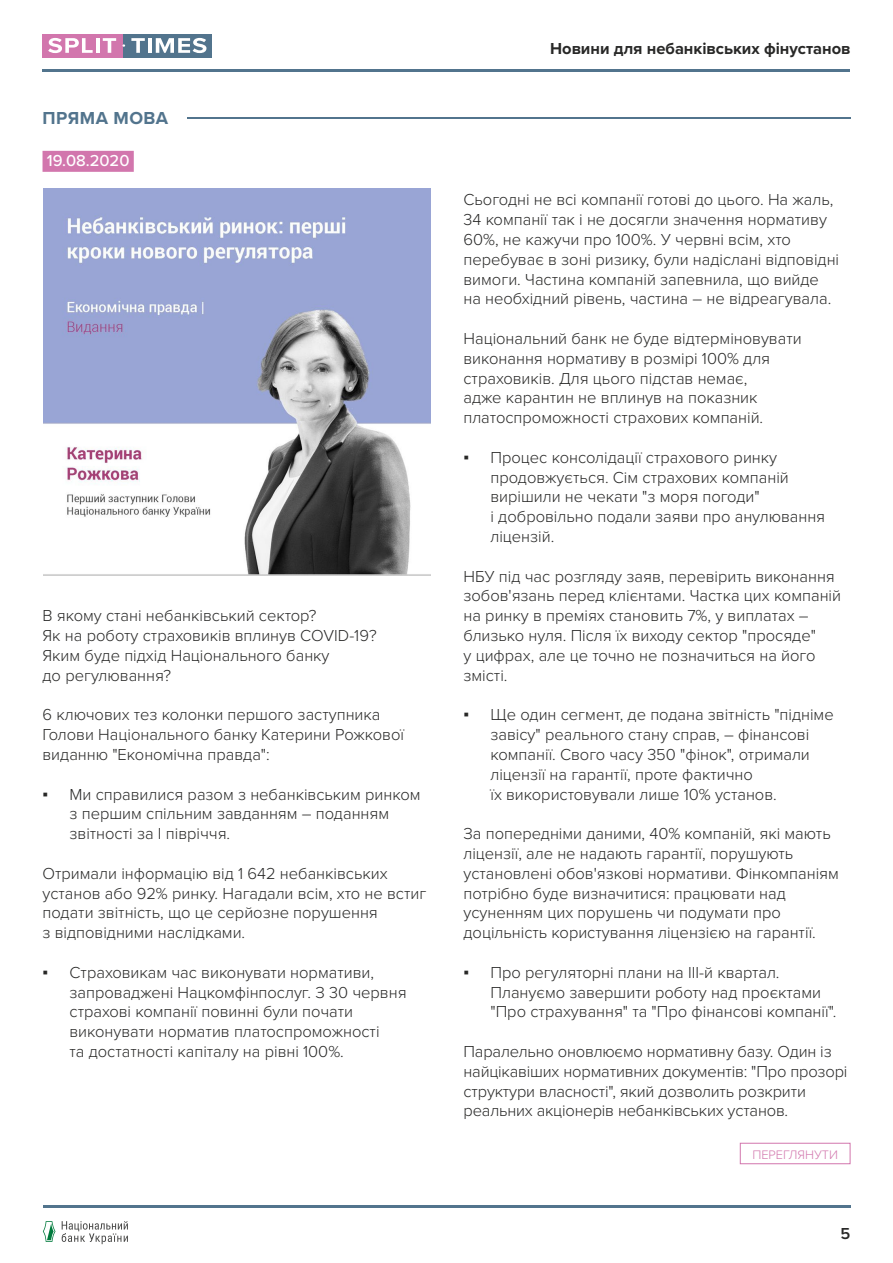
<style>
.page{position:relative;width:893px;height:1263px;background:#fff}
.page>*{position:absolute;margin:0;border:0;box-sizing:border-box;transform-origin:0 0}
.t1{font:700 18px "Proxima Nova";letter-spacing:.025em;color:#52748d}
.t2{font:300 16.5px/19.8px "Proxima Nova";color:#282827}
.t3{font:700 16.5px "Proxima Nova";color:#282827}
.t4{font:500 16.5px "Proxima Nova";color:#fff}
.t5{font:600 16.5px "Proxima Nova";color:#282827}
.t6{font:300 12.75px "Proxima Nova";color:#d276ad}
.s1{font-family:"Arial Narrow";font-weight:400}
</style>
<div class="page">
<div style="left:43px;top:34px;width:81px;height:23px;background:#d276ad"></div>
<div style="left:124px;top:34px;width:88px;height:23px;background:#52748d"></div>
<svg style="left:48px;top:38px;width:45px;height:15px"></svg>
<hr style="left:96px;top:38px;width:4px;height:15px;background:#fff">
<svg style="left:103px;top:38px;width:13px;height:15px"></svg>
<svg style="left:131px;top:38px;width:14px;height:15px"></svg>
<hr style="left:148px;top:38px;width:4px;height:15px;background:#fff">
<svg style="left:156px;top:38px;width:50px;height:15px"></svg>
<hr style="left:43px;top:70px;width:807px;height:2px;background:#52748d">
<hr style="left:43px;top:1205px;width:808px;height:3px;background:#52748d">
<svg style="left:62px;top:1221px;width:66px;height:23px"></svg>
<svg style="left:43px;top:1221px;width:12px;height:21px"></svg>
<hr style="left:187px;top:117px;width:663px;height:1px;background:#52748d">
<div style="left:43px;top:151px;width:91px;height:21px;background:#d276ad"></div>
<div style="left:740px;top:1143px;width:110px;height:21px;border:1px solid #d276ad"></div>
<img style="left:43px;top:189px;width:387px;height:387px">
<p class="t1" style="left:43px;top:107px;width:127px">ПРЯМА МОВА</p>
<p class="t4" style="left:47px;top:150px;width:84px">19.08.2020</p>
<p class="t2" style="left:43px;top:606px;width:336px">В якому стані небанківський сектор?<br>Як на роботу страховиків вплинув COVID-19?<br>Яким буде підхід Національного банку<br>до регулювання?</p>
<p class="t2" style="left:43px;top:705px;width:363px">6 ключових тез колонки першого заступника<br>Голови Національного банку Катерини Рожкової виданню "Економічна правда":</p>
<p class="t2" style="left:70px;top:784px;width:352px;text-indent:-27px"><span class="s1">▪</span> Ми справилися разом з небанківським ринком з першим спільним завданням – поданням звітності за I півріччя.</p>
<p class="t2" style="left:43px;top:863px;width:385px">Отримали інформацію від 1 642 небанківських установ або 92% ринку. Нагадали всім, хто не встиг подати звітність, що це серйозне порушення<br>з відповідними наслідками.</p>
<p class="t2" style="left:70px;top:962px;width:338px;text-indent:-27px"><span class="s1">▪</span> Страховикам час виконувати нормативи, запроваджені Нацкомфінпослуг. З 30 червня страхові компанії повинні були почати виконувати норматив платоспроможності<br>та достатності капіталу на рівні 100%.</p>
<p class="t3" style="left:550px;top:39px;width:302px">Новини для небанківських фінустанов</p>
<p class="t2" style="left:463px;top:190px;width:377px">Сьогодні не всі компанії готові до цього. На жаль, 34 компанії так і не досягли значення нормативу 60%, не кажучи про 100%. У червні всім, хто перебуває в зоні ризику, були надіслані відповідні вимоги. Частина компаній запевнила, що вийде на необхідний рівень, частина – не відреагувала.</p>
<p class="t2" style="left:463px;top:329px;width:340px">Національний банк не буде відтерміновувати виконання нормативу в розмірі 100% для страховиків. Для цього підстав немає,<br>адже карантин не вплинув на показник платоспроможності страхових компаній.</p>
<p class="t2" style="left:490px;top:448px;width:336px;text-indent:-27px"><span class="s1">▪</span> Процес консолідації страхового ринку продовжується. Сім страхових компаній вирішили не чекати "з моря погоди"<br>і добровільно подали заяви про анулювання ліцензій.</p>
<p class="t2" style="left:463px;top:566px;width:379px">НБУ під час розгляду заяв, перевірить виконання зобов'язань перед клієнтами. Частка цих компаній на ринку в преміях становить 7%, у виплатах – близько нуля. Після їх виходу сектор "просяде"<br>у цифрах, але це точно не позначиться на його змісті.</p>
<p class="t2" style="left:490px;top:705px;width:345px;text-indent:-27px"><span class="s1">▪</span> Ще один сегмент, де подана звітність "підніме завісу" реального стану справ, – фінансові компанії. Свого часу 350 "фінок", отримали ліцензії на гарантії, проте фактично<br>їх використовували лише 10% установ.</p>
<p class="t2" style="left:463px;top:824px;width:377px">За попередніми даними, 40% компаній, які мають ліцензії, але не надають гарантії, порушують установлені обов'язкові нормативи. Фінкомпаніям потрібно буде визначитися: працювати над усуненням цих порушень чи подумати про доцільність користування ліцензією на гарантії.</p>
<p class="t2" style="left:490px;top:962px;width:347px;text-indent:-27px"><span class="s1">▪</span> Про регуляторні плани на III-й квартал.<br>Плануємо завершити роботу над проєктами "Про страхування" та "Про фінансові компанії".</p>
<p class="t2" style="left:463px;top:1042px;width:385px">Паралельно оновлюємо нормативну базу. Один із найцікавіших нормативних документів: "Про прозорі структури власності", який дозволить розкрити реальних акціонерів небанківських установ.</p>
<p class="t6" style="left:752px;top:1147px;width:87px">ПЕРЕГЛЯНУТИ</p>
<p class="t5" style="left:840px;top:1223px;width:11px">5</p>
</div>
